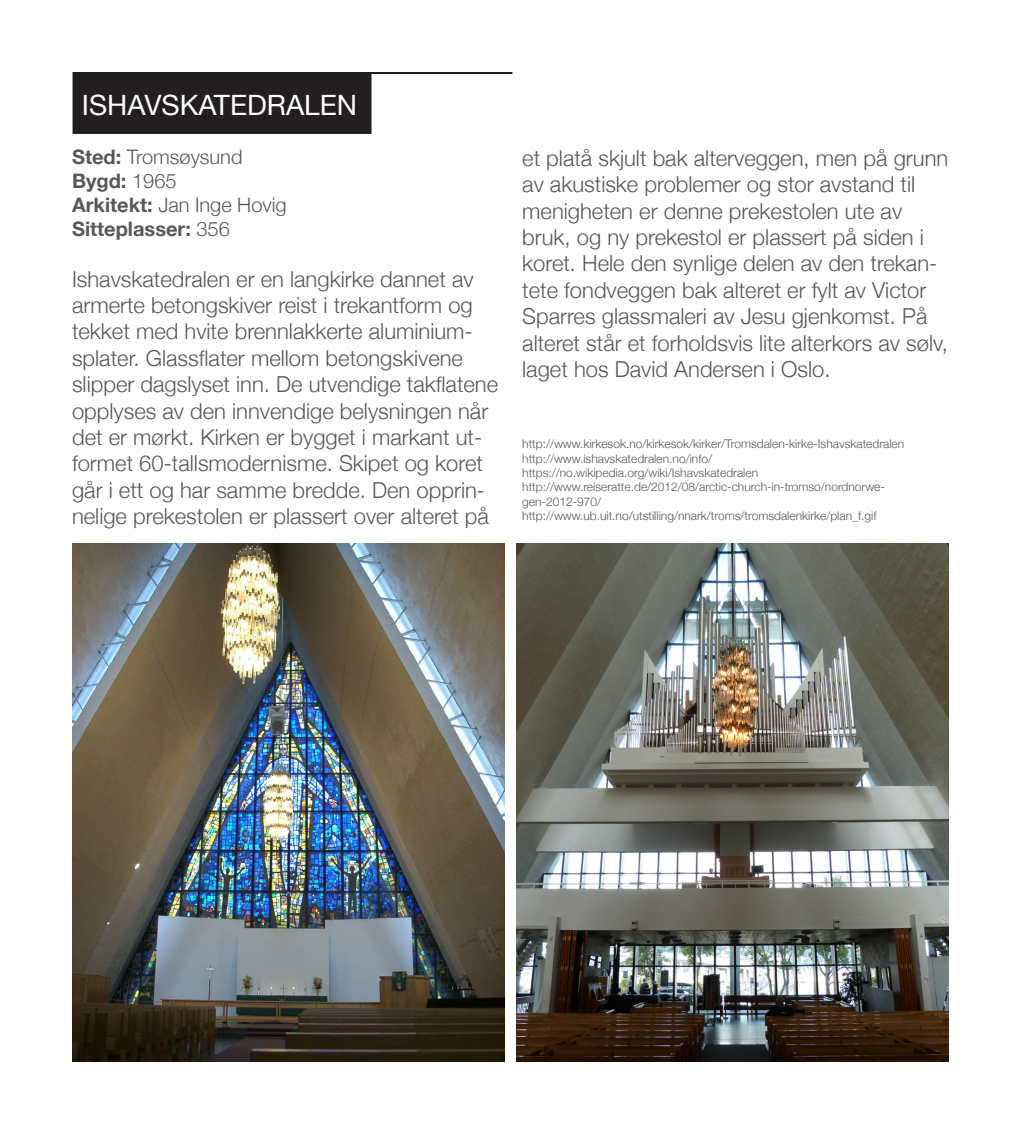
<style>
.page{position:relative;width:1021px;height:1134px;background:#fff}
.page>*{position:absolute;margin:0;border:0;box-sizing:border-box;transform-origin:0 0}
.Uke{font:28px "Helvetica Neue";color:#fff}
.Midtstilt_tekst_helv{font:300 22px/26.4px "Helvetica Neue";color:#57585a}
.Midtstilt_tekst_helv-2{font:300 20px "Helvetica Neue";color:#57585a}
.Midtstilt_tekst_helv-3{font:700 20px "Helvetica Neue";color:#57585a}
.Midtstilt_tekst_helv-4{font:300 12px/14.4px "Helvetica Neue";color:#57585a}
.s1{font-weight:700}
.s2{font-weight:300}
</style>
<div class="page">
<div style="left:74px;top:73px;width:296px;height:60px;background:#231f20"></div>
<div style="left:73px;top:72px;width:298px;height:62px;border:2px solid #231f20"></div>
<hr style="left:74px;top:72px;width:438px;height:2px;background:#231f20">
<img style="left:72px;top:544px;width:433px;height:518px">
<img style="left:516px;top:544px;width:432px;height:518px">
<p class="Uke" style="left:82px;top:85px;width:277px">ISHAVSKATEDRALEN</p>
<p class="Midtstilt_tekst_helv-2" style="left:72px;top:141px;width:172px"><span class="s1">Sted:</span> Tromsøysund</p>
<p class="Midtstilt_tekst_helv-3" style="left:72px;top:165px;width:106px">Bygd: <span class="s2">1965</span></p>
<p class="Midtstilt_tekst_helv-2" style="left:72px;top:189px;width:216px"><span class="s1">Arkitekt:</span> Jan Inge Hovig</p>
<p class="Midtstilt_tekst_helv-3" style="left:72px;top:213px;width:159px">Sitteplasser: <span class="s2">356</span></p>
<p class="Midtstilt_tekst_helv" style="left:72px;top:264px;width:427px">Ishavskatedralen er en langkirke dannet av armerte betongskiver reist i trekantform og tekket med hvite brennlakkerte aluminium&shy;splater. Glassflater mellom betongskivene slipper dagslyset inn. De utvendige takflatene opplyses av den innvendige belysningen når det er mørkt. Kirken er bygget i markant ut&shy;formet 60-tallsmodernisme. Skipet og koret går i ett og har samme bredde. Den opprin&shy;nelige prekestolen er plassert over alteret på</p>
<p class="Midtstilt_tekst_helv" style="left:522px;top:143px;width:427px">et platå skjult bak alterveggen, men på grunn av akustiske problemer og stor avstand til menigheten er denne prekestolen ute av bruk, og ny prekestol er plassert på siden i koret. Hele den synlige delen av den trekan&shy;tete fondveggen bak alteret er fylt av Victor Sparres glassmaleri av Jesu gjenkomst. På alteret står et forholdsvis lite alterkors av sølv, laget hos David Andersen i Oslo.</p>
<p class="Midtstilt_tekst_helv-4" style="left:522px;top:436px;width:383px">http://www.kirkesok.no/kirkesok/kirker/Tromsdalen-kirke-Ishavskatedralen</p>
<p class="Midtstilt_tekst_helv-4" style="left:522px;top:450px;width:191px">http://www.ishavskatedralen.no/info/</p>
<p class="Midtstilt_tekst_helv-4" style="left:522px;top:465px;width:237px">https://no.wikipedia.org/wiki/Ishavskatedralen</p>
<p class="Midtstilt_tekst_helv-4" style="left:522px;top:479px;width:364px">http://www.reiseratte.de/2012/08/arctic-church-in-tromso/nordnorwe&shy;gen-2012-970/</p>
<p class="Midtstilt_tekst_helv-4" style="left:522px;top:508px;width:356px">http://www.ub.uit.no/utstilling/nnark/troms/tromsdalenkirke/plan_f.gif</p>
</div>
